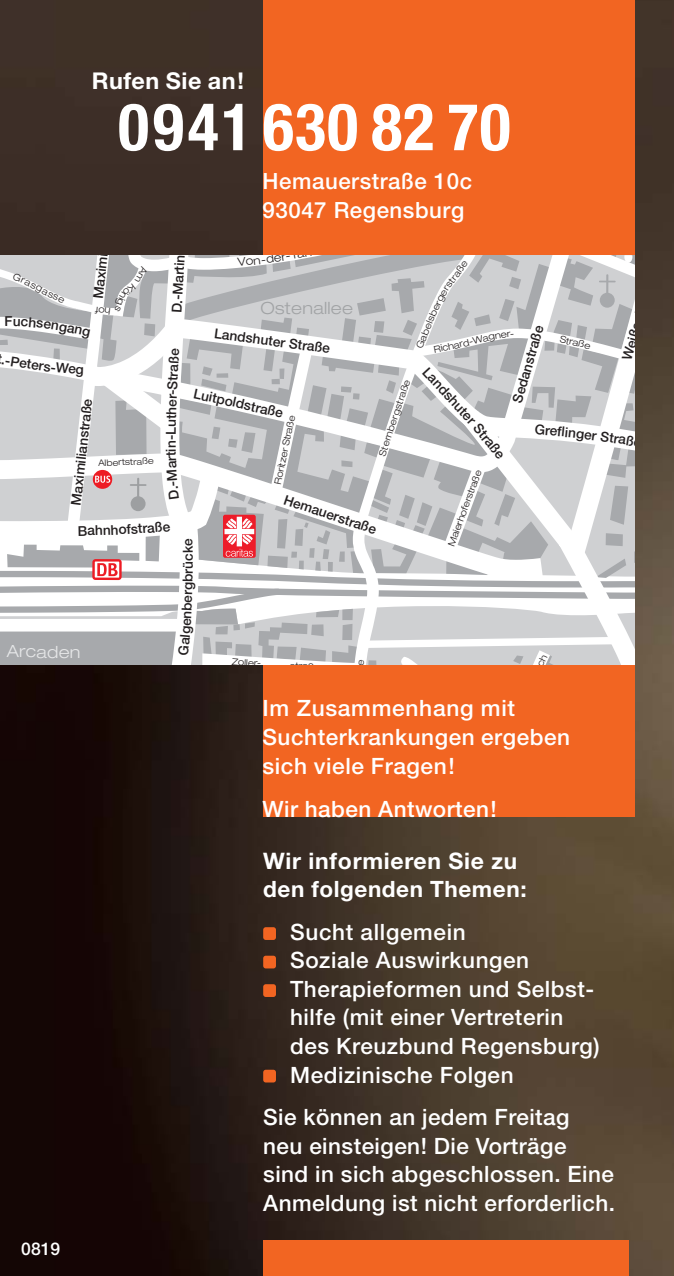
<style>
.page{position:relative;width:674px;height:1276px;background:#fff}
.page>*{position:absolute;margin:0;border:0;box-sizing:border-box;transform-origin:0 0}
.t1{font:700 condensed 65.5px "Helvetica Neue LT";letter-spacing:.02em;color:#fff}
.t2{font:700 23px "Helvetica Neue LT";letter-spacing:.02em;color:#fff}
.t3{font:700 22.75px "Helvetica Neue LT";letter-spacing:.03em;color:#fff}
.t4{font:500 22.5px/28.5px "Helvetica Neue LT";letter-spacing:.025em;color:#fff}
.t5{font:700 22.5px "Helvetica Neue LT";letter-spacing:.025em;color:#fff}
.t6{font:500 22.25px/28.8px "Helvetica Neue LT";letter-spacing:.025em;color:#fff}
.t7{font:500 17.5px "Helvetica Neue LT";color:#fff}
.t8{font:300 expanded 16.75px "Helvetica Neue LT";letter-spacing:.015em;color:#a1a3a5}
.t9{font:300 expanded 16.75px "Helvetica Neue LT";letter-spacing:.02em;color:#e6e7e8}
.t10{font:500 13.75px "Helvetica Neue LT";color:#231f20}
.t11{font:300 expanded 9.5px "Helvetica Neue LT";color:#231f20}
.t12{font:300 expanded 9px "Helvetica Neue LT";color:#231f20}
.s1{font-size:22.5px}
</style>
<div class="page">
<img style="left:0;top:0;width:673px;height:1275px">
<div style="left:263px;top:0;width:371px;height:817px;background:#f26522"></div>
<div style="left:263px;top:1240px;width:365px;height:35px;background:#f26522"></div>
<div style="left:263px;top:927px;width:13px;height:13px;background:#f26522;border-radius:3px"></div>
<div style="left:263px;top:955px;width:13px;height:13px;background:#f26522;border-radius:3px"></div>
<div style="left:263px;top:984px;width:13px;height:13px;background:#f26522;border-radius:3px"></div>
<div style="left:263px;top:1069px;width:13px;height:13px;background:#f26522;border-radius:3px"></div>
<svg style="left:0;top:249px;width:641px;height:418px"></svg>
<p class="t10" style="left:2px;top:354px;width:32px;rotate:9deg">.-Pet</p>
<p class="t2" style="left:92px;top:73px;width:154px">Rufen Sie an!</p>
<h1 class="t1" style="left:118px;top:104px;width:393px">0 9 41 630 82 70</h1>
<p class="t10" style="left:95px;top:286px;width:35px;rotate:-84deg">aximi</p>
<p class="t10" style="left:75px;top:474px;width:78px;rotate:-84deg">milianstraße</p>
<p class="t12" style="left:98px;top:460px;width:57px;rotate:-3deg">Albertstraße</p>
<p class="t10" style="left:71px;top:504px;width:32px;rotate:-83deg">Maxi</p>
<p class="t6" style="left:262px;top:169px;width:211px">Hemauerstraße 10c<br>93047 Regensburg</p>
<p class="t10" style="left:172px;top:303px;width:50px;rotate:-87deg">.-Martin</p>
<p class="t10" style="left:167px;top:389px;width:43px;rotate:-87deg">Straße</p>
<p class="t10" style="left:166px;top:414px;width:26px;rotate:-88deg">her-</p>
<p class="t10" style="left:166px;top:448px;width:15px;rotate:-90deg">n-</p>
<p class="t8" style="left:260px;top:302px;width:94px">Ostenallee</p>
<p class="t10" style="left:230px;top:330px;width:103px;rotate:8deg">ndshuter Straße</p>
<p class="t10" style="left:195px;top:388px;width:33px;rotate:12deg">Luitp</p>
<p class="t10" style="left:226px;top:395px;width:61px;rotate:13deg">oldstraße</p>
<p class="t11" style="left:274px;top:483px;width:71px;rotate:-78deg">Roritzer Straße</p>
<p class="t11" style="left:390px;top:417px;width:43px;rotate:-71deg">rgstraße</p>
<p class="t11" style="left:378px;top:454px;width:40px;rotate:-72deg">Sternbe</p>
<p class="t10" style="left:286px;top:494px;width:98px;rotate:19deg">Hemauerstraße</p>
<p class="t10" style="left:183px;top:574px;width:22px;rotate:-90deg">rüc</p>
<p class="t10" style="left:428px;top:366px;width:73px;rotate:47deg">Landshuter</p>
<p class="t10" style="left:480px;top:422px;width:43px;rotate:51deg">Straße</p>
<p class="t11" style="left:447px;top:544px;width:82px;rotate:-70deg">Maierhoferstraße</p>
<p class="t10" style="left:512px;top:401px;width:81px;rotate:-74deg">Sedanstraße</p>
<p class="t11" style="left:566px;top:337px;width:20px;rotate:13deg">traß</p>
<p class="t10" style="left:621px;top:358px;width:57px;rotate:-74deg">Weiße b</p>
<p class="t9" style="left:7px;top:645px;width:75px">Arcaden</p>
<p class="t7" style="left:21px;top:1242px;width:40px">0819</p>
<p class="t11" style="left:232px;top:658px;width:31px;rotate:4deg">Zoller-</p>
<p class="t11" style="left:290px;top:662px;width:25px;rotate:4deg">straß</p>
<p class="t4" style="left:262px;top:696px;width:309px">Im Zusammenhang mit<br>Suchterkrankungen ergeben sich viele Fragen!</p>
<p class="t4" style="left:262px;top:797px;width:236px">Wir haben Antworten!</p>
<p class="t3" style="left:263px;top:852px;width:255px">Wir informieren Sie <span class="s1">zu</span></p>
<p class="t5" style="left:263px;top:881px;width:265px">den folgenden Themen:</p>
<p class="t4" style="left:290px;top:920px;width:311px">Sucht allgemein<br>Soziale Auswirkungen<br>Therapieformen und Selbst&shy;hilfe (mit einer Vertreterin des Kreuzbund Regensburg)<br>Medizinische Folgen</p>
<p class="t4" style="left:263px;top:1105px;width:353px">Sie können an jedem Freitag<br>neu einsteigen! Die Vorträge sind in sich abgeschlossen. Eine<br>Anmeldung ist nicht erforderlich.</p>
</div>
